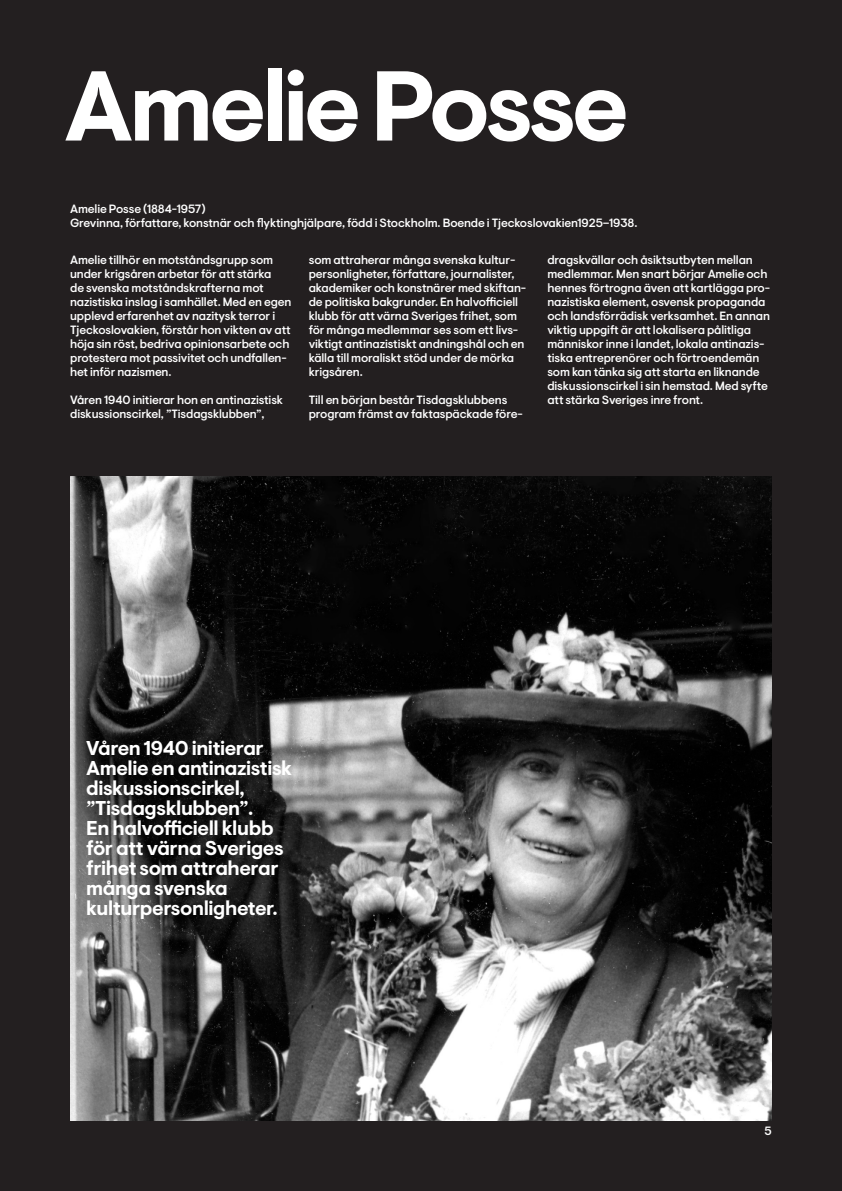
<style>
.page{position:relative;width:842px;height:1191px;background:#231f20}
.page>*{position:absolute;margin:0;border:0;box-sizing:border-box;transform-origin:0 0}
.t1{font:700 98.9px "Visuelt Pro";letter-spacing:-.045em;color:#fff}
.ingress_mindre{font:700 20px/20px "Visuelt Pro";letter-spacing:-.02em;color:#fff}
.Text_12pt{font:500 12px/14px "Visuelt Pro";letter-spacing:-.01em;color:#fff}
</style>
<div class="page">
<img style="left:70px;top:476px;width:702px;height:644px">
<p class="t1" style="left:64px;top:48px;width:566px">Amelie Posse</p>
<p class="Text_12pt" style="left:70px;top:202px;width:137px">Amelie Posse (1884-1957)</p>
<p class="Text_12pt" style="left:70px;top:216px;width:569px">Grevinna, författare, konstnär och flyktinghjälpare, född i Stockholm. Boende i Tjeckoslovakien1925–1938.</p>
<p class="Text_12pt" style="left:70px;top:253px;width:223px">Amelie tillhör en motståndsgrupp som under krigsåren arbetar för att stärka<br>de svenska motståndskrafterna mot nazistiska inslag i samhället. Med en egen upplevd erfarenhet av nazitysk terror i Tjeckoslovakien, förstår hon vikten av att höja sin röst, bedriva opinionsarbete och protestera mot passivitet och undfallen&shy;het inför nazismen.</p>
<p class="Text_12pt" style="left:70px;top:393px;width:214px">Våren 1940 initierar hon en antinazistisk diskussionscirkel, ”Tisdagsklubben”,</p>
<p class="Text_12pt" style="left:309px;top:253px;width:219px">som attraherar många svenska kultur&shy;personligheter, författare, journalister, akademiker och konstnärer med skiftan&shy;de politiska bakgrunder. En halvofficiell klubb för att värna Sveriges frihet, som för många medlemmar ses som ett livs&shy;viktigt antinazistiskt andningshål och en källa till moraliskt stöd under de mörka krigsåren.</p>
<p class="Text_12pt" style="left:309px;top:393px;width:215px">Till en början består Tisdagsklubbens program främst av faktaspäckade före-</p>
<p class="Text_12pt" style="left:547px;top:253px;width:224px">dragskvällar och åsiktsutbyten mellan medlemmar. Men snart börjar Amelie och hennes förtrogna även att kartlägga pro&shy;nazistiska element, osvensk propaganda och landsförrädisk verksamhet. En annan viktig uppgift är att lokalisera pålitliga människor inne i landet, lokala antinazis&shy;tiska entreprenörer och förtroendemän som kan tänka sig att starta en liknande diskussionscirkel i sin hemstad. Med syfte att stärka Sveriges inre front.</p>
<p class="ingress_mindre" style="left:86px;top:739px;width:207px">Våren 1940 initierar<br>Amelie en antinazistisk diskussionscirkel, ”Tisdagsklubben”.<br>En halvofficiell klubb för att värna Sveriges frihet som attraherar många svenska kulturpersonligheter.</p>
<p class="Text_12pt" style="left:764px;top:1124px;width:9px">5</p>
</div>
